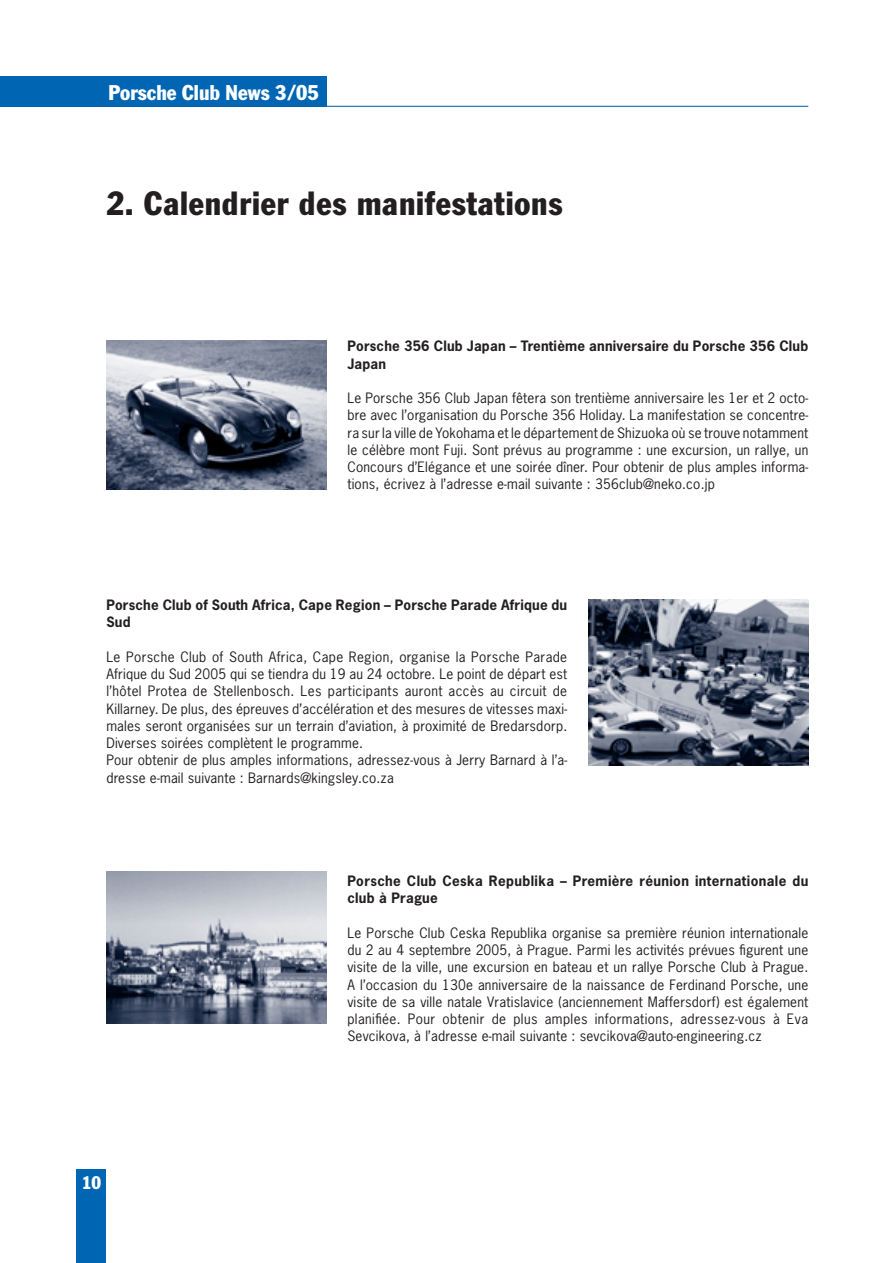
<style>
.page{position:relative;width:893px;height:1263px;background:#fff}
.page>*{position:absolute;margin:0;border:0;box-sizing:border-box;transform-origin:0 0}
.t1{font:condensed 33px "Porsche Franklin Gothic";letter-spacing:.025em;color:#231f20}
.t2{font:condensed 21px "Porsche Franklin Gothic";color:#fff}
.t3{font:condensed 18px "Porsche Franklin Gothic";color:#fff}
.t4{font:13.5px/17.2px "Porsche News Gothic";letter-spacing:.015em;color:#231f20;text-align:justify}
.t5{font:700 13.5px/17.2px "Porsche News Gothic";letter-spacing:.015em;color:#231f20}
</style>
<div class="page">
<div style="left:0;top:76px;width:326px;height:30px;background:#0066b3"></div>
<hr style="left:0;top:106px;width:808px;height:1px;background:#0066b3">
<div style="left:77px;top:1169px;width:29px;height:94px;background:#0066b3"></div>
<img style="left:106px;top:340px;width:220px;height:149px">
<img style="left:106px;top:872px;width:220px;height:152px">
<img style="left:588px;top:600px;width:220px;height:165px">
<h2 class="t2" style="left:108px;top:85px;width:212px">Porsche Club News 3/05</h2>
<h1 class="t1" style="left:106px;top:191px;width:458px">2. Calendrier des manifestations</h1>
<p class="t5" style="left:347px;top:339px;width:462px">Porsche 356 Club Japan – Trentième anniversaire du Porsche 356 Club<br>Japan</p>
<p class="t4" style="left:347px;top:391px;width:462px">Le Porsche 356 Club Japan fêtera son trentième anniversaire les 1er et 2 octo&shy;bre avec l’organisation du Porsche 356 Holiday. La manifestation se concentre&shy;ra sur la ville de Yokohama et le département de Shizuoka où se trouve notamment le célèbre mont Fuji. Sont prévus au programme : une excursion, un rallye, un Concours d’Elégance et une soirée dîner. Pour obtenir de plus amples informa&shy;tions, écrivez à l’adresse e-mail suivante : 356club@neko.co.jp</p>
<p class="t5" style="left:106px;top:598px;width:462px">Porsche Club of South Africa, Cape Region – Porsche Parade Afrique du<br>Sud</p>
<p class="t4" style="left:106px;top:649px;width:462px;text-align:left">Le Porsche Club of South Africa, Cape Region, organise la Porsche Parade Afrique du Sud 2005 qui se tiendra du 19 au 24 octobre. Le point de départ est l’hôtel Protea de Stellenbosch. Les participants auront accès au circuit de Killarney. De plus, des épreuves d’accélération et des mesures de vitesses maxi&shy;males seront organisées sur un terrain d’aviation, à proximité de Bredarsdorp.<br>Diverses soirées complètent le programme.<br>Pour obtenir de plus amples informations, adressez-vous à Jerry Barnard à l’a&shy;dresse e-mail suivante : Barnards@kingsley.co.za</p>
<h3 class="t3" style="left:82px;top:1176px;width:21px">10</h3>
<p class="t5" style="left:347px;top:874px;width:462px">Porsche Club Ceska Republika – Première réunion internationale du club à Prague</p>
<p class="t4" style="left:347px;top:925px;width:462px">Le Porsche Club Ceska Republika organise sa première réunion internationale du 2 au 4 septembre 2005, à Prague. Parmi les activités prévues figurent une visite de la ville, une excursion en bateau et un rallye Porsche Club à Prague.<br>A l’occasion du 130e anniversaire de la naissance de Ferdinand Porsche, une visite de sa ville natale Vratislavice (anciennement Maffersdorf) est également planifiée. Pour obtenir de plus amples informations, adressez-vous à Eva Sevcikova, à l’adresse e-mail suivante : sevcikova@auto-engineering.cz</p>
</div>
